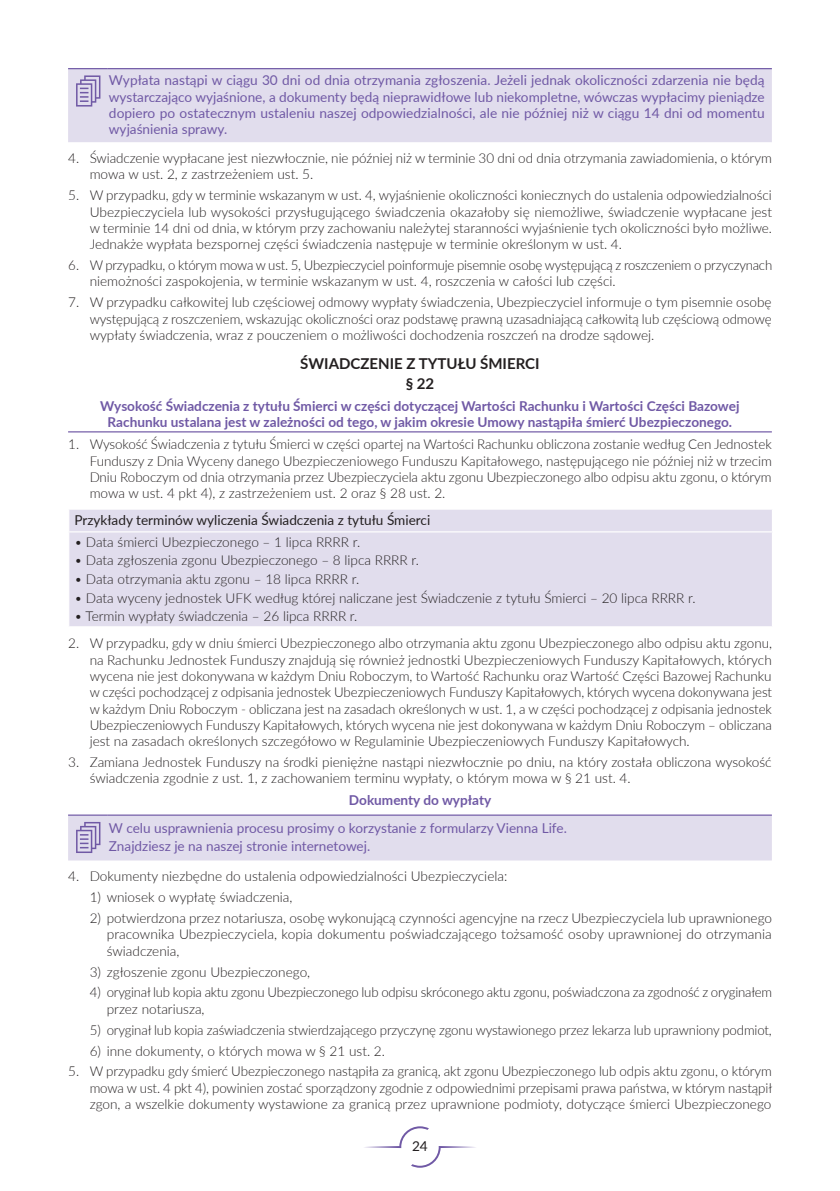
<style>
.page{position:relative;width:840px;height:1191px;background:#fff}
.page>*{position:absolute;margin:0;border:0;box-sizing:border-box;transform-origin:0 0}
.OW__ST____tekst_SKLE{font:700 15px "Lato";color:#231f20}
.OW__1_ponizej_tekstu{font:700 15px "Lato";color:#231f20}
._1{font:300 13.6px/16.4px "Lato";color:#231f20;text-align:justify}
.DO_OBJASNIEN_tekst_I{font:13.6px/16.4px "Lato";color:#7059a5;text-align:justify}
.TAB_light_czarny_lew{font:300 13.6px "Lato";color:#231f20}
.Podkreslone_0_6_0_6{font:700 13.6px/16.4px "Lato";color:#7059a5;text-align:center}
.TAB_light_czarny_lew-2{font:13.6px "Lato";color:#231f20}
.Niepodkreslone_0_6_0{font:700 13.6px "Lato";color:#7059a5}
</style>
<div class="page">
<svg style="left:364px;top:1126px;width:112px;height:41px"></svg>
<hr style="left:68px;top:431px;width:703px;height:1px;background:#7059a5">
<div style="left:68px;top:69px;width:703px;height:73px;background:#e1dded"></div>
<hr style="left:108px;top:68px;width:663px;height:1px;background:#7059a5">
<hr style="left:68px;top:68px;width:40px;height:1px;background:#7059a5">
<svg style="left:76px;top:75px;width:24px;height:32px"></svg>
<div style="left:69px;top:510px;width:702px;height:116px;background:#e1dded"></div>
<hr style="left:68px;top:531px;width:704px;height:1px;background:#fff">
<svg style="left:771px;top:510px;width:1px;height:21px"></svg>
<hr style="left:108px;top:814px;width:663px;height:1px;background:#7059a5">
<hr style="left:68px;top:814px;width:40px;height:1px;background:#7059a5">
<div style="left:68px;top:815px;width:703px;height:45px;background:#e1dded"></div>
<p class="DO_OBJASNIEN_tekst_I" style="left:109px;top:72px;width:657px">Wypłata nastąpi w ciągu 30 dni od dnia otrzymania zgłoszenia. Jeżeli jednak okoliczności zdarzenia nie będą wystarczająco wyjaśnione, a dokumenty będą nieprawidłowe lub niekompletne, wówczas wypłacimy pieniądze dopiero po ostatecznym ustaleniu naszej odpowiedzialności, ale nie później niż w ciągu 14 dni od momentu wyjaśnienia sprawy.</p>
<p class="_1" style="left:90px;top:149px;width:683px;text-indent:-22px">4. Świadczenie wypłacane jest niezwłocznie, nie później niż w terminie 30 dni od dnia otrzymania zawiadomienia, o którym mowa w ust. 2, z zastrzeżeniem ust. 5.</p>
<p class="_1" style="left:90px;top:187px;width:683px;text-indent:-22px">5. W przypadku, gdy w terminie wskazanym w ust. 4, wyjaśnienie okoliczności koniecznych do ustalenia odpowiedzialności Ubezpieczyciela lub wysokości przysługującego świadczenia okazałoby się niemożliwe, świadczenie wypłacane jest w terminie 14 dni od dnia, w którym przy zachowaniu należytej staranności wyjaśnienie tych okoliczności było możliwe.<br>Jednakże wypłata bezspornej części świadczenia następuje w terminie określonym w ust. 4.</p>
<p class="_1" style="left:90px;top:256px;width:683px;text-indent:-22px">6. W przypadku, o którym mowa w ust. 5, Ubezpieczyciel poinformuje pisemnie osobę występującą z roszczeniem o przyczynach niemożności zaspokojenia, w terminie wskazanym w ust. 4, roszczenia w całości lub części.</p>
<p class="_1" style="left:90px;top:294px;width:683px;text-indent:-22px">7. W przypadku całkowitej lub częściowej odmowy wypłaty świadczenia, Ubezpieczyciel informuje o tym pisemnie osobę występującą z roszczeniem, wskazując okoliczności oraz podstawę prawną uzasadniającą całkowitą lub częściową odmowę wypłaty świadczenia, wraz z pouczeniem o możliwości dochodzenia roszczeń na drodze sądowej.</p>
<p class="OW__ST____tekst_SKLE" style="left:300px;top:352px;width:240px">ŚWIADCZENIE Z TYTUŁU ŚMIERCI</p>
<p class="OW__1_ponizej_tekstu" style="left:405px;top:372px;width:30px">§ 22</p>
<p class="Podkreslone_0_6_0_6" style="left:100px;top:397px;width:640px">Wysokość Świadczenia z tytułu Śmierci w części dotyczącej Wartości Rachunku i Wartości Części Bazowej<br>Rachunku ustalana jest w zależności od tego, w jakim okresie Umowy nastąpiła śmierć Ubezpieczonego.</p>
<p class="_1" style="left:90px;top:436px;width:683px;text-indent:-22px">1. Wysokość Świadczenia z tytułu Śmierci w części opartej na Wartości Rachunku obliczona zostanie według Cen Jednostek Funduszy z Dnia Wyceny danego Ubezpieczeniowego Funduszu Kapitałowego, następującego nie później niż w trzecim Dniu Roboczym od dnia otrzymania przez Ubezpieczyciela aktu zgonu Ubezpieczonego albo odpisu aktu zgonu, o którym mowa w ust. 4 pkt 4), z zastrzeżeniem ust. 2 oraz § 28 ust. 2.</p>
<p class="TAB_light_czarny_lew-2" style="left:74px;top:510px;width:357px">Przykłady terminów wyliczenia Świadczenia z tytułu Śmierci</p>
<p class="TAB_light_czarny_lew" style="left:74px;top:532px;width:287px">• Data śmierci Ubezpieczonego – 1 lipca RRRR r.</p>
<p class="TAB_light_czarny_lew" style="left:74px;top:551px;width:346px">• Data zgłoszenia zgonu Ubezpieczonego – 8 lipca RRRR r.</p>
<p class="TAB_light_czarny_lew" style="left:74px;top:569px;width:286px">• Data otrzymania aktu zgonu – 18 lipca RRRR r.</p>
<p class="TAB_light_czarny_lew" style="left:74px;top:588px;width:622px">• Data wyceny jednostek UFK według której naliczane jest Świadczenie z tytułu Śmierci – 20 lipca RRRR r.</p>
<p class="TAB_light_czarny_lew" style="left:74px;top:607px;width:284px">• Termin wypłaty świadczenia – 26 lipca RRRR r.</p>
<p class="_1" style="left:90px;top:634px;width:683px;text-indent:-22px">2. W przypadku, gdy w dniu śmierci Ubezpieczonego albo otrzymania aktu zgonu Ubezpieczonego albo odpisu aktu zgonu, na Rachunku Jednostek Funduszy znajdują się również jednostki Ubezpieczeniowych Funduszy Kapitałowych, których wycena nie jest dokonywana w każdym Dniu Roboczym, to Wartość Rachunku oraz Wartość Części Bazowej Rachunku w części pochodzącej z odpisania jednostek Ubezpieczeniowych Funduszy Kapitałowych, których wycena dokonywana jest w każdym Dniu Roboczym - obliczana jest na zasadach określonych w ust. 1, a w części pochodzącej z odpisania jednostek Ubezpieczeniowych Funduszy Kapitałowych, których wycena nie jest dokonywana w każdym Dniu Roboczym – obliczana jest na zasadach określonych szczegółowo w Regulaminie Ubezpieczeniowych Funduszy Kapitałowych.</p>
<p class="_1" style="left:90px;top:753px;width:683px;text-indent:-22px">3. Zamiana Jednostek Funduszy na środki pieniężne nastąpi niezwłocznie po dniu, na który została obliczona wysokość świadczenia zgodnie z ust. 1, z zachowaniem terminu wypłaty, o którym mowa w § 21 ust. 4.</p>
<p class="Niepodkreslone_0_6_0" style="left:349px;top:790px;width:144px">Dokumenty do wypłaty</p>
<p class="DO_OBJASNIEN_tekst_I" style="left:109px;top:819px;width:459px">W celu usprawnienia procesu prosimy o korzystanie z formularzy Vienna Life.</p>
<p class="DO_OBJASNIEN_tekst_I" style="left:109px;top:837px;width:263px">Znajdziesz je na naszej stronie internetowej.</p>
<p class="_1" style="left:68px;top:867px;width:440px">4. Dokumenty niezbędne do ustalenia odpowiedzialności Ubezpieczyciela:</p>
<p class="_1" style="left:90px;top:888px;width:204px">1) wniosek o wypłatę świadczenia,</p>
<p class="_1" style="left:107px;top:909px;width:666px;text-indent:-17px">2) potwierdzona przez notariusza, osobę wykonującą czynności agencyjne na rzecz Ubezpieczyciela lub uprawnionego pracownika Ubezpieczyciela, kopia dokumentu poświadczającego tożsamość osoby uprawnionej do otrzymania świadczenia,</p>
<p class="_1" style="left:90px;top:963px;width:222px">3) zgłoszenie zgonu Ubezpieczonego,</p>
<p class="_1" style="left:107px;top:984px;width:666px;text-indent:-17px">4) oryginał lub kopia aktu zgonu Ubezpieczonego lub odpisu skróconego aktu zgonu, poświadczona za zgodność z oryginałem przez notariusza,</p>
<p class="_1" style="left:90px;top:1021px;width:683px">5) oryginał lub kopia zaświadczenia stwierdzającego przyczynę zgonu wystawionego przez lekarza lub uprawniony podmiot,</p>
<p class="_1" style="left:90px;top:1042px;width:296px">6) inne dokumenty, o których mowa w § 21 ust. 2.</p>
<p class="_1" style="left:90px;top:1062px;width:683px;text-indent:-22px">5. W przypadku gdy śmierć Ubezpieczonego nastąpiła za granicą, akt zgonu Ubezpieczonego lub odpis aktu zgonu, o którym mowa w ust. 4 pkt 4), powinien zostać sporządzony zgodnie z odpowiednimi przepisami prawa państwa, w którym nastąpił zgon, a wszelkie dokumenty wystawione za granicą przez uprawnione podmioty, dotyczące śmierci Ubezpieczonego</p>
<p class="TAB_light_czarny_lew-2" style="left:412px;top:1136px;width:17px">24</p>
</div>
